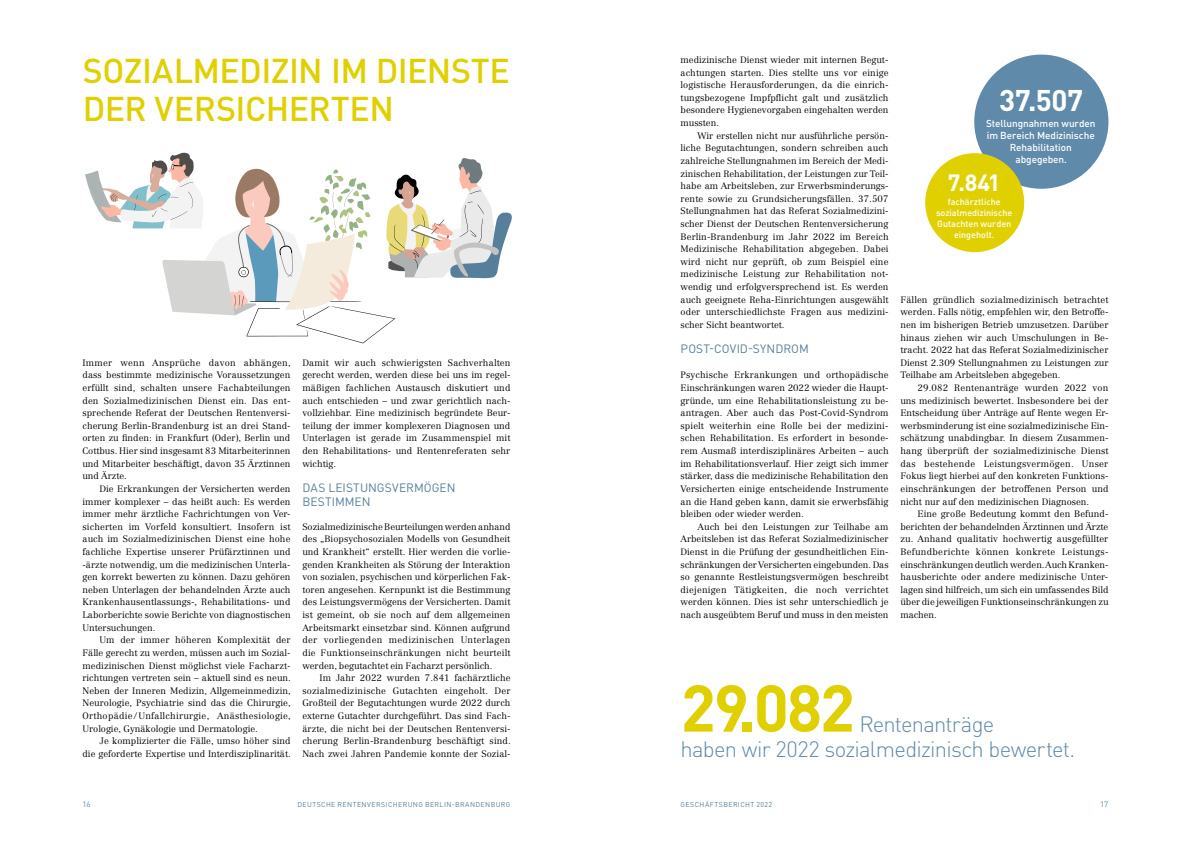
<style>
.page{position:relative;width:1191px;height:842px;background:#fff}
.page>*{position:absolute;margin:0;border:0;box-sizing:border-box;transform-origin:0 0}
.t1{font:700 65px "DIN Pro";color:#e0d000}
.t2{font:500 34px/38px "DIN Pro";letter-spacing:-.015em;color:#e0d000}
.t3{font:700 29.6px "DIN Pro";color:#fff}
.t4{font:700 23.2px "DIN Pro";color:#fff}
.t5{font:300 22px/25.2px "DIN Pro";letter-spacing:-.035em;color:#608aa9}
.t6{font:12px/14px "DIN Pro";letter-spacing:.005em;color:#577e9b}
.t7{font:500 10px/12px "DIN Pro";color:#fff;text-align:center}
.t8{font:300 9.2px/12.6px "Centennial LT Std";color:#000;text-align:justify}
.t9{font:500 9px/11px "DIN Pro";color:#fff;text-align:center}
.t10{font:8px "DIN Pro";color:#608aa9}
.t11{font:7px "DIN Pro";letter-spacing:.055em;color:#577e9b}
</style>
<div class="page">
<div style="left:974px;top:55px;width:134px;height:134px;background:#608aa9;border-radius:50%"></div>
<div style="left:925px;top:153px;width:99px;height:99px;background:#e0d000;border-radius:50%"></div>
<svg style="left:85px;top:152px;width:427px;height:191px"></svg>
<p class="t8" style="left:680px;top:53px;width:210px">medizinische Dienst wieder mit internen Begut&shy;achtungen starten. Dies stellte uns vor einige logistische Herausforderungen, da die einrich&shy;tungsbezogene Impfpflicht galt und zusätzlich besondere Hygienevorgaben eingehalten werden mussten.</p>
<p class="t8" style="left:680px;top:129px;width:210px;text-indent:17px">Wir erstellen nicht nur ausführliche persön&shy;liche Begutachtungen, sondern schreiben auch zahlreiche Stellungnahmen im Bereich der Medi&shy;zinischen Rehabilitation, der Leistungen zur Teil&shy;habe am Arbeitsleben, zur Erwerbsminderungs&shy;rente sowie zu Grundsicherungsfällen. 37.507<br>Stellungnahmen hat das Referat Sozialmedizini&shy;scher Dienst der Deutschen Rentenversicherung Berlin-Brandenburg im Jahr 2022 im Bereich Medizinische Rehabilitation abgegeben. Dabei wird nicht nur geprüft, ob zum Beispiel eine medizinische Leistung zur Rehabilitation not&shy;wendig und erfolgversprechend ist. Es werden auch geeignete Reha-Einrichtungen ausgewählt oder unterschiedlichste Fragen aus medizini&shy;scher Sicht beantwortet.</p>
<h3 class="t6" style="left:680px;top:341px;width:130px">POST-COVID-SYNDROM</h3>
<p class="t8" style="left:680px;top:369px;width:210px">Psychische Erkrankungen und orthopädische Einschränkungen waren 2022 wieder die Haupt&shy;gründe, um eine Rehabilitationsleistung zu be&shy;antragen. Aber auch das Post-Covid-Syndrom spielt weiterhin eine Rolle bei der medizini&shy;schen Rehabilitation. Es erfordert in besonde&shy;rem Ausmaß interdisziplinäres Arbeiten – auch im Rehabilitationsverlauf. Hier zeigt sich immer stärker, dass die medizinische Rehabilitation den Versicherten einige entscheidende Instrumente an die Hand geben kann, damit sie erwerbsfähig bleiben oder wieder werden.</p>
<p class="t8" style="left:680px;top:520px;width:210px;text-indent:17px">Auch bei den Leistungen zur Teilhabe am Arbeitsleben ist das Referat Sozialmedizinischer Dienst in die Prüfung der gesundheitlichen Ein&shy;schränkungen der Versicherten eingebunden. Das so genannte Restleistungsvermögen beschreibt diejenigen Tätigkeiten, die noch verrichtet werden können. Dies ist sehr unterschiedlich je nach ausgeübtem Beruf und muss in den meisten</p>
<h2 class="t2" style="left:83px;top:48px;width:429px">Sozialmedizin im Dienste der Versicherten</h2>
<h3 class="t3" style="left:999px;top:75px;width:86px">37.507</h3>
<p class="t7" style="left:986px;top:116px;width:111px">Stellungnahmen wurden im Bereich Medizinische<br>Rehabilitation abgegeben.</p>
<h3 class="t4" style="left:948px;top:163px;width:54px">7.841</h3>
<p class="t9" style="left:936px;top:195px;width:78px">fachärztliche sozialmedizinische<br>Gutachten wurden eingeholt.</p>
<p class="t8" style="left:900px;top:293px;width:209px">Fällen gründlich sozialmedizinisch betrachtet werden. Falls nötig, empfehlen wir, den Betroffe&shy;nen im bisherigen Betrieb umzusetzen. Darüber hinaus ziehen wir auch Umschulungen in Be&shy;tracht. 2022 hat das Referat Sozialmedizinischer Dienst 2.309 Stellungnahmen zu Leistungen zur Teilhabe am Arbeitsleben abgegeben.</p>
<p class="t8" style="left:900px;top:381px;width:210px;text-indent:17px">29.082 Rentenanträge wurden 2022 von uns medizinisch bewertet. Insbesondere bei der Entscheidung über Anträge auf Rente wegen Er&shy;werbsminderung ist eine sozialmedizinische Ein&shy;schätzung unabdingbar. In diesem Zusammen&shy;hang überprüft der sozialmedizinische Dienst das bestehende Leistungsvermögen. Unser Fokus liegt hierbei auf den konkreten Funktions&shy;einschränkungen der betroffenen Person und nicht nur auf den medizinischen Diagnosen.</p>
<p class="t8" style="left:900px;top:508px;width:210px;text-indent:17px">Eine große Bedeutung kommt den Befund&shy;berichten der behandelnden Ärztinnen und Ärzte zu. Anhand qualitativ hochwertig ausgefüllter Befundberichte können konkrete Leistungs&shy;einschränkungen deutlich werden. Auch Kranken&shy;hausberichte oder andere medizinische Unter&shy;lagen sind hilfreich, um sich ein umfassendes Bild über die jeweiligen Funktionseinschränkungen zu machen.</p>
<p class="t8" style="left:302px;top:356px;width:209px">Damit wir auch schwierigsten Sachverhalten gerecht werden, werden diese bei uns im regel&shy;mäßigen fachlichen Austausch diskutiert und auch entschieden – und zwar gerichtlich nach&shy;vollziehbar. Eine medizinisch begründete Beur&shy;teilung der immer komplexeren Diagnosen und Unterlagen ist gerade im Zusammenspiel mit den Rehabilitations- und Rentenreferaten sehr wichtig.</p>
<h3 class="t6" style="left:302px;top:479px;width:154px">DAS LEISTUNGSVERMÖGEN -BESTIMMEN</h3>
<p class="t8" style="left:302px;top:520px;width:210px">Sozialmedizinische Beurteilungen werden anhand des „Biopsychosozialen Modells von Gesundheit und Krankheit“ erstellt. Hier werden die vorlie&shy;genden Krankheiten als Störung der Interaktion von sozialen, psychischen und körperlichen Fak&shy;toren angesehen. Kernpunkt ist die Bestimmung des Leistungsvermögens der Versicherten. Damit ist gemeint, ob sie noch auf dem allgemeinen Arbeitsmarkt einsetzbar sind. Können aufgrund der vorliegenden medizinischen Unterlagen die Funktionseinschränkungen nicht beurteilt werden, begutachtet ein Facharzt persönlich.</p>
<p class="t8" style="left:302px;top:672px;width:210px;text-indent:17px">Im Jahr 2022 wurden 7.841 fachärztliche sozialmedizinische Gutachten eingeholt. Der Großteil der Begutachtungen wurde 2022 durch externe Gutachter durchgeführt. Das sind Fach&shy;ärzte, die nicht bei der Deutschen Rentenversi&shy;cherung Berlin-Brandenburg beschäftigt sind.<br>Nach zwei Jahren Pandemie konnte der Sozial-</p>
<h1 class="t1" style="left:680px;top:654px;width:176px">29.082</h1>
<p class="t8" style="left:82px;top:356px;width:210px">Immer wenn Ansprüche davon abhängen, dass bestimmte medizinische Voraussetzungen erfüllt sind, schalten unsere Fachabteilungen den Sozialmedizinischen Dienst ein. Das ent&shy;sprechende Referat der Deutschen Rentenversi&shy;cherung Berlin-Brandenburg ist an drei Stand&shy;orten zu finden: in Frankfurt (Oder), Berlin und Cottbus. Hier sind insgesamt 83 Mitarbeiterinnen und Mitarbeiter beschäftigt, davon 35 Ärztinnen und Ärzte.</p>
<p class="t8" style="left:82px;top:482px;width:210px;text-indent:17px">Die Erkrankungen der Versicherten werden immer komplexer – das heißt auch: Es werden immer mehr ärztliche Fachrichtungen von Ver&shy;sicherten im Vorfeld konsultiert. Insofern ist auch im Sozialmedizinischen Dienst eine hohe fachliche Expertise unserer Prüfärztinnen und -ärzte notwendig, um die medizinischen Unterla&shy;gen korrekt bewerten zu können. Dazu gehören neben Unterlagen der behandelnden Ärzte auch Krankenhausentlassungs-, Rehabilitations- und Laborberichte sowie Berichte von diagnostischen Untersuchungen.</p>
<p class="t8" style="left:82px;top:634px;width:210px;text-indent:17px">Um der immer höheren Komplexität der Fälle gerecht zu werden, müssen auch im Sozial&shy;medizinischen Dienst möglichst viele Facharzt&shy;richtungen vertreten sein – aktuell sind es neun.<br>Neben der Inneren Medizin, Allgemeinmedizin, Neurologie, Psychiatrie sind das die Chirurgie, Orthopädie/Unfallchirurgie, Anästhesiologie, Urologie, Gynäkologie und Dermatologie.</p>
<p class="t8" style="left:82px;top:735px;width:210px;text-align:right">Je komplizierter die Fälle, umso höher sind<br>die geforderte Expertise und Interdisziplinarität.</p>
<h3 class="t5" style="left:680px;top:709px;width:396px;text-indent:179px">Rentenanträge<br>haben wir 2022 sozialmedizinisch bewertet.</h3>
<p class="t10" style="left:82px;top:798px;width:10px">16</p>
<p class="t11" style="left:297px;top:799px;width:214px">DEUTSCHE RENTENVERSICHERUNG BERLIN-BRANDENBURG</p>
<p class="t11" style="left:680px;top:799px;width:93px">GESCHÄFTSBERICHT 2022</p>
<p class="t10" style="left:1100px;top:798px;width:10px">17</p>
</div>
